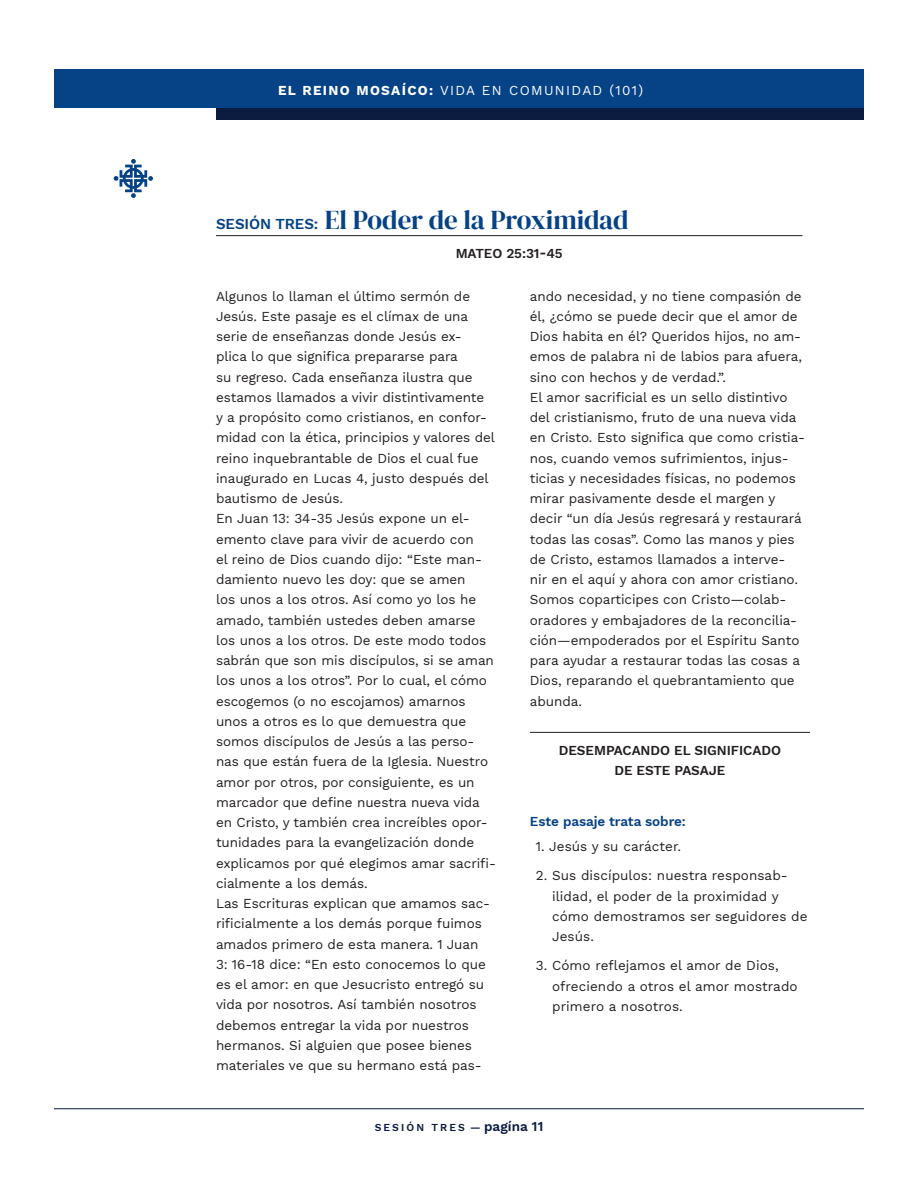
<style>
.page{position:relative;width:918px;height:1188px;background:#fff}
.page>*{position:absolute;margin:0;border:0;box-sizing:border-box;transform-origin:0 0}
.Session_Heading{font:27px "DM Serif Display";letter-spacing:-.005em;color:#054286}
.Body{font:13.5px/20.2px "Work Sans";letter-spacing:-.005em;color:#231f20}
.Numbered_-_Bulleted{font:13.5px/20.2px "Work Sans";letter-spacing:.005em;color:#231f20}
.Scripture{font:600 13.5px/20.2px "Work Sans";letter-spacing:-.005em;color:#231f20;text-align:center}
.t1{font:13.5px "Work Sans";letter-spacing:.1em;color:#fff}
.Body-2{font:600 13.5px "Work Sans";letter-spacing:-.005em;color:#054286}
.Scripture-2{font:600 10.5px "Work Sans";letter-spacing:.2em;color:#0b1c40}
.s1{font-weight:700}
.s2{font-family:"Work Sans";font-weight:600;font-size:15px}
.s3{font-size:13.5px}
</style>
<div class="page">
<div style="left:54px;top:70px;width:810px;height:38px;background:#054286"></div>
<svg style="left:114px;top:159px;width:39px;height:39px"></svg>
<div style="left:216px;top:108px;width:648px;height:12px;background:#0b1c40"></div>
<hr style="left:530px;top:732px;width:280px;height:1px;background:#231f20">
<hr style="left:216px;top:235px;width:586px;height:1px;background:#231f20">
<hr style="left:54px;top:1108px;width:810px;height:1px;background:#0b1c40">
<p class="t1" style="left:278px;top:80px;width:367px"><span class="s1">EL REINO MOSAÍCO:</span> VIDA EN COMUNIDAD (101)</p>
<p class="Session_Heading" style="left:216px;top:204px;width:414px"><span class="s2">SESIÓN TRES:</span> El Poder de la Proximidad</p>
<p class="Scripture" style="left:456px;top:243px;width:109px">MATEO 25:31-45</p>
<p class="Body" style="left:216px;top:285px;width:281px">Algunos lo llaman el último sermón de Jesús. Este pasaje es el clímax de una serie de enseñanzas donde Jesús ex&shy;plica lo que significa prepararse para<br>su regreso. Cada enseñanza ilustra que estamos llamados a vivir distintivamente<br>y a propósito como cristianos, en confor&shy;midad con la ética, principios y valores del reino inquebrantable de Dios el cual fue inaugurado en Lucas 4, justo después del bautismo de Jesús.</p>
<p class="Body" style="left:216px;top:508px;width:282px">En Juan 13: 34-35 Jesús expone un el&shy;emento clave para vivir de acuerdo con<br>el reino de Dios cuando dijo: “Este man&shy;damiento nuevo les doy: que se amen<br>los unos a los otros. Así como yo los he amado, también ustedes deben amarse los unos a los otros. De este modo todos sabrán que son mis discípulos, si se aman los unos a los otros”. Por lo cual, el cómo escogemos (o no escojamos) amarnos unos a otros es lo que demuestra que somos discípulos de Jesús a las perso&shy;nas que están fuera de la Iglesia. Nuestro amor por otros, por consiguiente, es un marcador que define nuestra nueva vida en Cristo, y también crea increíbles opor&shy;tunidades para la evangelización donde explicamos por qué elegimos amar sacrifi&shy;cialmente a los demás.</p>
<p class="Body" style="left:216px;top:893px;width:275px">Las Escrituras explican que amamos sac&shy;rificialmente a los demás porque fuimos amados primero de esta manera. 1 Juan 3: 16-18 dice: “En esto conocemos lo que es el amor: en que Jesucristo entregó su vida por nosotros. Así también nosotros debemos entregar la vida por nuestros hermanos. Si alguien que posee bienes materiales ve que su hermano está pas-</p>
<p class="Body" style="left:530px;top:285px;width:274px">ando necesidad, y no tiene compasión de él, ¿cómo se puede decir que el amor de Dios habita en él? Queridos hijos, no am&shy;emos de palabra ni de labios para afuera, sino con hechos y de verdad.”.</p>
<p class="Body" style="left:530px;top:387px;width:277px">El amor sacrificial es un sello distintivo del cristianismo, fruto de una nueva vida en Cristo. Esto significa que como cristia&shy;nos, cuando vemos sufrimientos, injus&shy;ticias y necesidades físicas, no podemos mirar pasivamente desde el margen y decir “un día Jesús regresará y restaurará todas las cosas”. Como las manos y pies de Cristo, estamos llamados a interve&shy;nir en el aquí y ahora con amor cristiano.<br>Somos coparticipes con Cristo—colab&shy;oradores y embajadores de la reconcilia&shy;ción—empoderados por el Espíritu Santo para ayudar a restaurar todas las cosas a Dios, reparando el quebrantamiento que abunda.</p>
<p class="Scripture" style="left:559px;top:740px;width:224px">DESEMPACANDO EL SIGNIFICADO<br>DE ESTE PASAJE</p>
<p class="Body-2" style="left:530px;top:811px;width:158px">Este pasaje trata sobre:</p>
<p class="Numbered_-_Bulleted" style="left:536px;top:836px;width:147px">1. Jesús y su carácter.</p>
<p class="Numbered_-_Bulleted" style="left:552px;top:865px;width:257px;text-indent:-16px">2. Sus discípulos: nuestra responsab&shy;ilidad, el poder de la proximidad y cómo demostramos ser seguidores de<br>Jesús.</p>
<p class="Numbered_-_Bulleted" style="left:552px;top:955px;width:247px;text-indent:-16px">3. Cómo reflejamos el amor de Dios, ofreciendo a otros el amor mostrado primero a nosotros.</p>
<p class="Scripture-2" style="left:375px;top:1120px;width:170px">SESIÓN TRES — <span class="s3">pagína 11</span></p>
</div>
